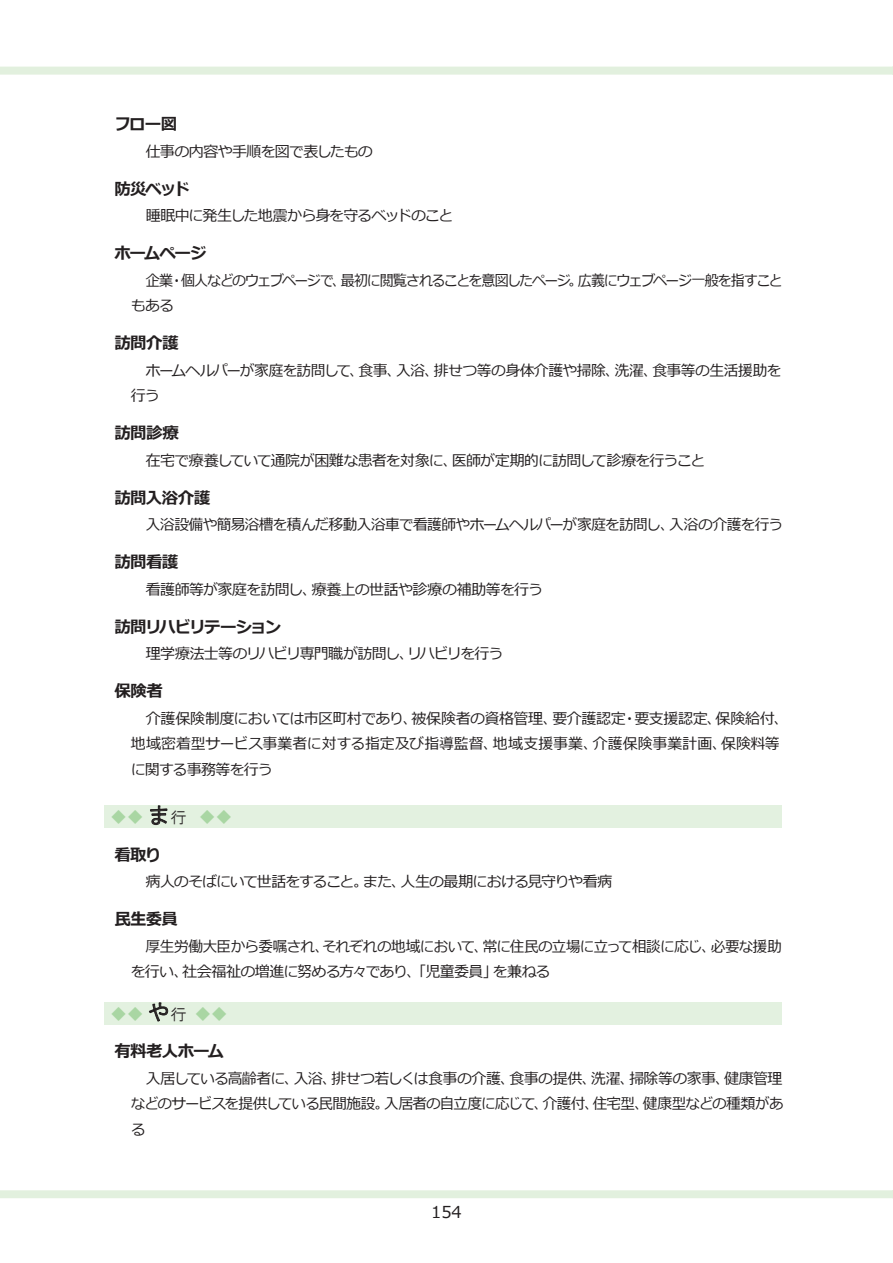
<style>
.page{position:relative;width:893px;height:1263px;background:#fff}
.page>*{position:absolute;margin:0;border:0;box-sizing:border-box;transform-origin:0 0}
.t1{font:700 16.5px "Meiryo";letter-spacing:-.045em;color:#231f20}
.t2{font:16.5px "HG Gothic M";color:#a9d6a3}
.t3{font:700 16.5px "Meiryo";letter-spacing:-.09em;color:#231f20}
.t4{font:16.5px "Meiryo";color:#231f20}
.t5{font:15px/25.5px "Meiryo";letter-spacing:-.05em;color:#231f20}
.t6{font:15px/25.5px "Meiryo";letter-spacing:-.025em;color:#231f20}
.t7{font:15px "Meiryo";letter-spacing:-.07em;color:#231f20}
.t8{font:15px/25.5px "Meiryo";letter-spacing:-.09em;color:#231f20;scale:.93 1}
.s1{font-size:22.5px;color:#231f20}
.s2{color:#231f20}
</style>
<div class="page">
<div style="left:104px;top:805px;width:677px;height:23px;background:#e3f1e0"></div>
<svg style="left:150px;top:805px;width:17px;height:20px"></svg>
<div style="left:104px;top:1002px;width:677px;height:22px;background:#e3f1e0"></div>
<svg style="left:149px;top:1002px;width:19px;height:20px"></svg>
<svg style="left:0;top:67px;width:893px;height:8px;background:#e3f0df"></svg>
<svg style="left:0;top:1190px;width:893px;height:8px;background:#e3f0df"></svg>
<p class="t1" style="left:114px;top:115px;width:64px">フロー図</p>
<p class="t5" style="left:146px;top:139px;width:229px">仕事の内容や手順を図で表したもの</p>
<p class="t1" style="left:114px;top:179px;width:77px">防災ベッド</p>
<p class="t5" style="left:146px;top:203px;width:309px">睡眠中に発生した地震から身を守るベッドのこと</p>
<p class="t1" style="left:114px;top:244px;width:94px">ホームページ</p>
<p class="t8" style="left:131px;top:268px;width:702px;text-indent:15px">企業・個人などのウェブページで、最初に閲覧されることを意図したページ。広義にウェブページ一般を指すこともある</p>
<p class="t1" style="left:114px;top:334px;width:66px">訪問介護</p>
<p class="t5" style="left:131px;top:358px;width:652px;text-indent:15px">ホームヘルパーが家庭を訪問して、食事、入浴、排せつ等の身体介護や掃除、洗濯、食事等の生活援助を行う</p>
<p class="t1" style="left:114px;top:424px;width:66px">訪問診療</p>
<p class="t5" style="left:146px;top:448px;width:561px">在宅で療養していて通院が困難な患者を対象に、医師が定期的に訪問して診療を行うこと</p>
<p class="t1" style="left:114px;top:488px;width:97px">訪問入浴介護</p>
<p class="t5" style="left:146px;top:512px;width:639px">入浴設備や簡易浴槽を積んだ移動入浴車で看護師やホームヘルパーが家庭を訪問し、入浴の介護を行う</p>
<p class="t1" style="left:114px;top:553px;width:65px">訪問看護</p>
<p class="t5" style="left:146px;top:577px;width:399px">看護師等が家庭を訪問し、療養上の世話や診療の補助等を行う</p>
<p class="t3" style="left:114px;top:617px;width:168px">訪問リハビリテーション</p>
<p class="t7" style="left:146px;top:645px;width:359px">理学療法士等のリハビリ専門職が訪問し、リハビリを行う</p>
<p class="t1" style="left:114px;top:682px;width:50px">保険者</p>
<p class="t6" style="left:131px;top:706px;width:659px;text-indent:15px">介護保険制度においては市区町村であり、被保険者の資格管理、要介護認定・要支援認定、保険給付、地域密着型サービス事業者に対する指定及び指導監督、地域支援事業、介護保険事業計画、保険料等に関する事務等を行う</p>
<p class="t2" style="left:111px;top:809px;width:123px">◆◆ <span class="s1">ま</span><span class="s2">行</span> ◆◆</p>
<p class="t1" style="left:114px;top:845px;width:48px">看取り</p>
<p class="t7" style="left:146px;top:873px;width:468px">病人のそばにいて世話をすること。また、人生の最期における見守りや看病</p>
<p class="t1" style="left:114px;top:910px;width:65px">民生委員</p>
<p class="t5" style="left:131px;top:934px;width:653px;text-indent:15px">厚生労働大臣から委嘱され、それぞれの地域において、常に住民の立場に立って相談に応じ、必要な援助を行い、社会福祉の増進に努める方々であり、「児童委員」を兼ねる</p>
<p class="t2" style="left:111px;top:1006px;width:119px">◆◆ <span class="s1">や</span><span class="s2">行</span> ◆◆</p>
<p class="t1" style="left:114px;top:1042px;width:111px">有料老人ホーム</p>
<p class="t5" style="left:131px;top:1066px;width:654px;text-align:justify;text-indent:15px">入居している高齢者に、入浴、排せつ若しくは食事の介護、食事の提供、洗濯、掃除等の家事、健康管理などのサービスを提供している民間施設。入居者の自立度に応じて、介護付、住宅型、健康型などの種類がある</p>
<p class="t4" style="left:431px;top:1202px;width:32px">154</p>
</div>
